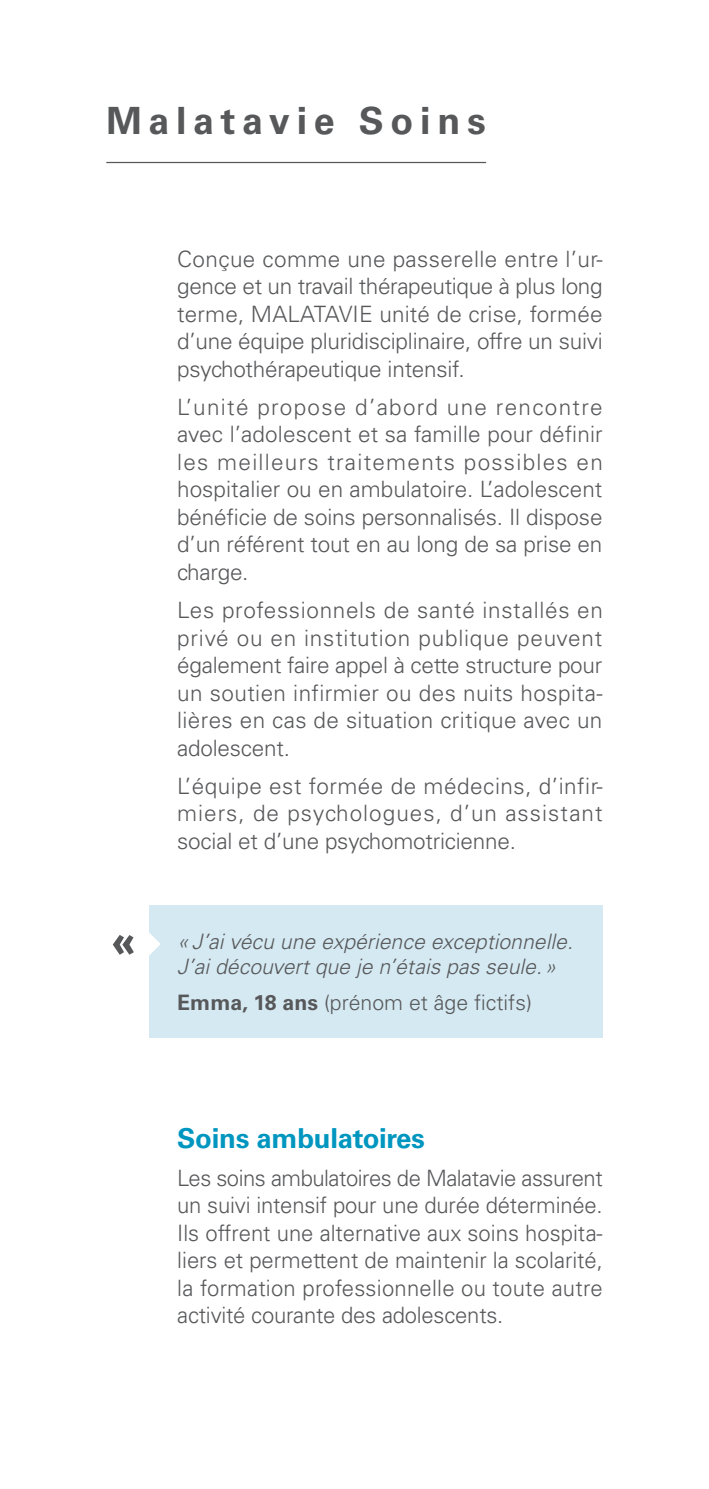
<style>
.page{position:relative;width:709px;height:1489px;background:#fff}
.page>*{position:absolute;margin:0;border:0;box-sizing:border-box;transform-origin:0 0}
.t1{font:700 37.5px "Univers LT Std";letter-spacing:.18em;color:#57585a}
.t2{font:700 27.5px "Univers LT Std";letter-spacing:-.01em;color:#0096bf}
.t3{font:300 22.5px/27.5px "Univers LT Std";letter-spacing:-.01em;color:#57585a;text-align:justify}
.t4{font:italic 300 21.25px/25px "Univers LT Std";color:#57585a}
.t5{font:300 21.25px "Univers LT Std";color:#57585a}
.s1{font-weight:700}
</style>
<div class="page">
<hr style="left:106px;top:162px;width:380px;height:1px;background:#57585a">
<div style="left:149px;top:905px;width:453px;height:133px;background:#d5e9f2"></div>
<svg style="left:113px;top:933px;width:48px;height:23px"></svg>
<h1 class="t1" style="left:106px;top:98px;width:381px">Malatavie Soins</h1>
<p class="t3" style="left:177px;top:245px;width:427px">Conçue comme une passerelle entre l’ur&shy;gence et un travail thérapeutique à plus long terme, MALATAVIE unité de crise, formée d’une équipe pluridisciplinaire, offre un suivi psychothérapeutique intensif.</p>
<p class="t3" style="left:177px;top:393px;width:427px">L’unité propose d’abord une rencontre avec l’adolescent et sa famille pour définir les meilleurs traitements possibles en hospitalier ou en ambulatoire. L’adolescent bénéficie de soins personnalisés. Il dispose d’un référent tout en au long de sa prise en charge.</p>
<p class="t3" style="left:177px;top:596px;width:427px">Les professionnels de santé installés en privé ou en institution publique peuvent également faire appel à cette structure pour un soutien infirmier ou des nuits hospita&shy;lières en cas de situation critique avec un adolescent.</p>
<p class="t3" style="left:177px;top:772px;width:427px">L’équipe est formée de médecins, d’infir&shy;miers, de psychologues, d’un assistant social et d’une psychomotricienne.</p>
<p class="t4" style="left:177px;top:929px;width:397px">«J’ai vécu une expérience exceptionnelle.<br>J’ai découvert que je n’étais pas seule.»</p>
<p class="t5" style="left:177px;top:989px;width:356px"><span class="s1">Emma, 18 ans</span> (prénom et âge fictifs)</p>
<p class="t2" style="left:177px;top:1121px;width:249px">Soins ambulatoires</p>
<p class="t3" style="left:177px;top:1164px;width:427px">Les soins ambulatoires de Malatavie assurent un suivi intensif pour une durée déterminée.<br>Ils offrent une alternative aux soins hospita&shy;liers et permettent de maintenir la scolarité, la formation professionnelle ou toute autre activité courante des adolescents.</p>
</div>
